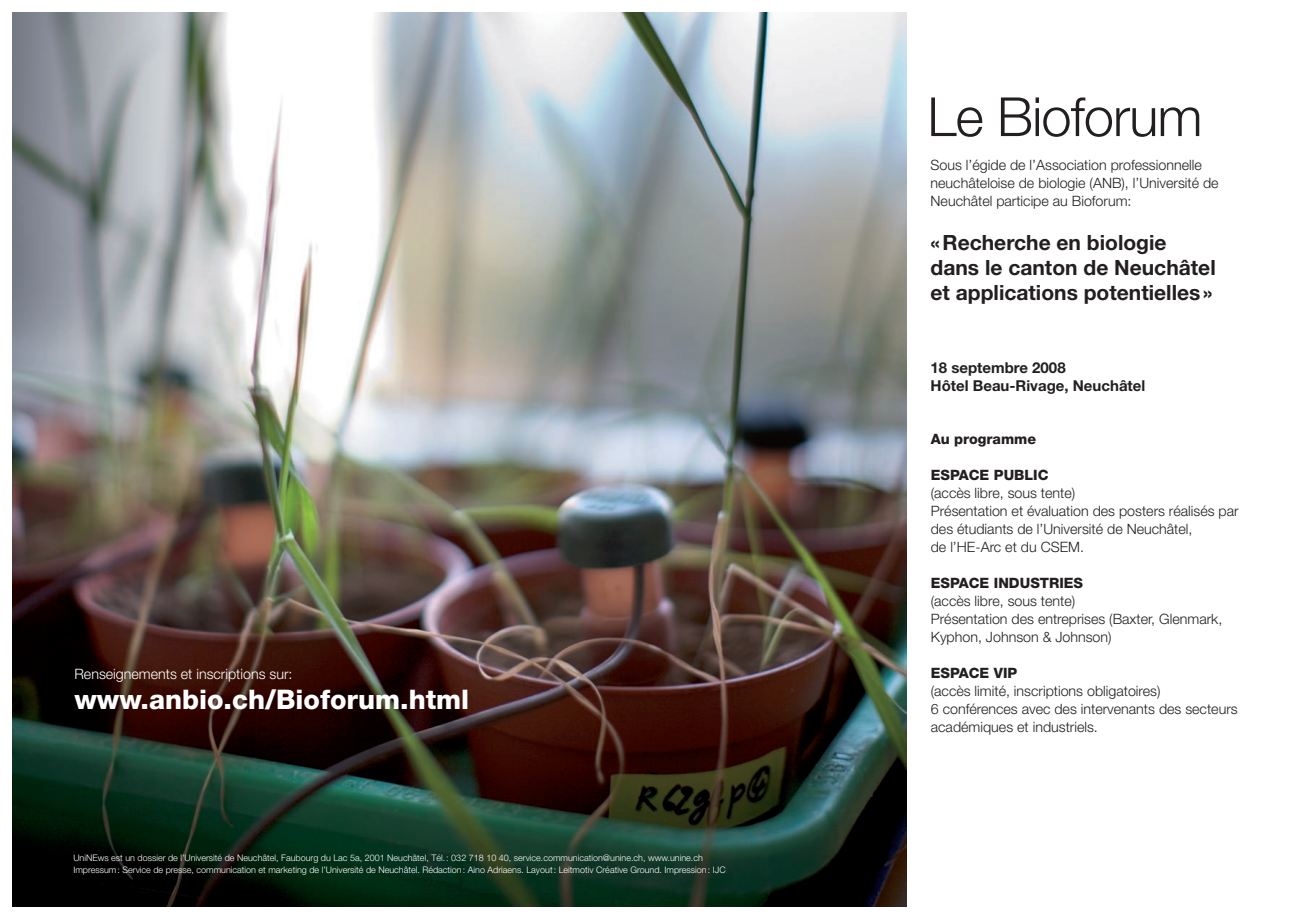
<style>
.page{position:relative;width:1289px;height:919px;background:#fff}
.page>*{position:absolute;margin:0;border:0;box-sizing:border-box;transform-origin:0 0}
.t1{font:300 54px "Helvetica Neue";letter-spacing:-.015em;color:#231f20}
.t2{font:800 27px "Helvetica Neue";color:#fff}
.t3{font:700 21px/25.2px "Helvetica Neue";color:#231f20}
.t4{font:700 15px/18px "Helvetica Neue";color:#231f20}
.t5{font:300 14.25px/18px "Helvetica Neue";color:#231f20}
.t6{font:800 14.25px "Helvetica Neue";color:#231f20}
.t7{font:300 14.25px "Helvetica Neue";color:#fff}
.t8{font:300 9px/12px "Helvetica Neue";color:#fff}
</style>
<div class="page">
<img style="left:13px;top:13px;width:893px;height:893px">
<p class="t7" style="left:74px;top:665px;width:219px">Renseignements et inscriptions sur:</p>
<h2 class="t2" style="left:74px;top:683px;width:396px">www.anbio.ch/Bioforum.html</h2>
<p class="t8" style="left:73px;top:851px;width:653px">UniNEws est un dossier de l’Université de Neuchâtel, Faubourg du Lac 5a, 2001 Neuchâtel, Tél.: 032 718 10 40, service.communication@unine.ch, www.unine.ch<br>Impressum: Service de presse, communication et marketing de l’Université de Neuchâtel. Rédaction: Aino Adriaens. Layout: Leitmotiv Créative Ground. Impression: IJC</p>
<h1 class="t1" style="left:927px;top:84px;width:276px">Le Bioforum</h1>
<p class="t5" style="left:930px;top:156px;width:289px">Sous l’égide de l’Association professionnelle neuchâteloise de biologie (ANB), l’Université de<br>Neuchâtel participe au Bioforum:</p>
<h3 class="t3" style="left:930px;top:229px;width:287px">«Recherche en biologie dans le canton de Neuchâtel et applications potentielles»</h3>
<p class="t4" style="left:930px;top:358px;width:216px">18 septembre 2008<br>Hôtel Beau-Rivage, Neuchâtel</p>
<p class="t6" style="left:930px;top:430px;width:107px">Au programme</p>
<p class="t6" style="left:930px;top:466px;width:74px">Espace publ</p>
<p class="t6" style="left:1033px;top:466px;width:17px">ic</p>
<p class="t5" style="left:930px;top:484px;width:309px">(accès libre, sous tente)<br>Présentation et évaluation des posters réalisés par des étudiants de l’Université de Neuchâtel,<br>de l’HE-Arc et du CSEM.</p>
<p class="t6" style="left:930px;top:574px;width:154px">Espace industries</p>
<p class="t5" style="left:930px;top:592px;width:293px">(accès libre, sous tente)<br>Présentation des entreprises (Baxter, Glenmark,<br>Kyphon, Johnson &amp; Johnson)</p>
<p class="t6" style="left:930px;top:664px;width:88px">Espace VIP</p>
<p class="t5" style="left:930px;top:682px;width:308px">(accès limité, inscriptions obligatoires)<br>6 conférences avec des intervenants des secteurs académiques et industriels.</p>
</div>
